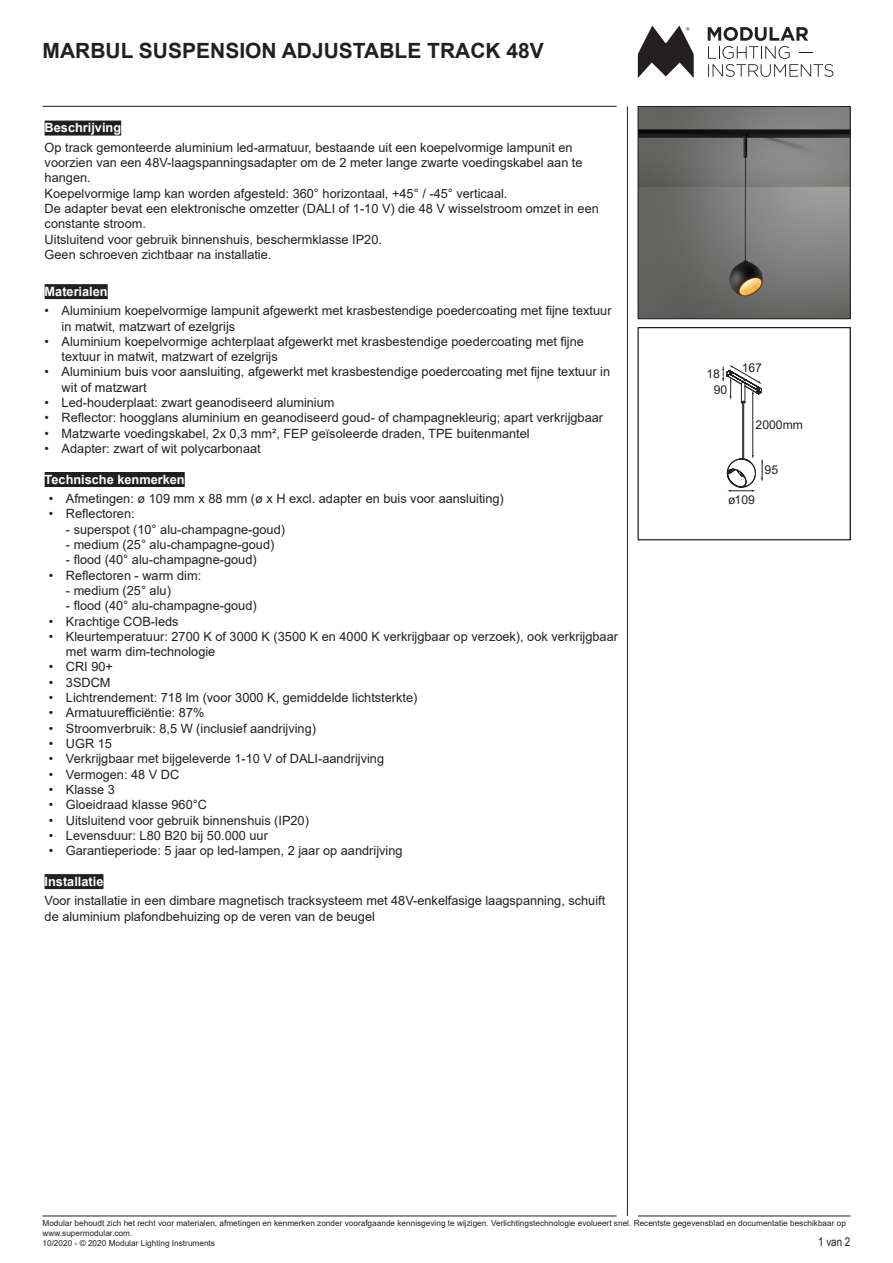
<style>
.page{position:relative;width:893px;height:1263px;background:#fff}
.page>*{position:absolute;margin:0;border:0;box-sizing:border-box;transform-origin:0 0}
.t1{font:700 21px "Arial";color:#231f20}
.t2{font:12.75px/15.3px "Arial";color:#231f20}
.t3{font:700 12.75px "Arial";color:#fff}
.t4{font:12.15px "Arial";color:#231f20}
.t5{font:12px "Arial Narrow";color:#231f20}
.t6{font:8.25px/9.9px "Arial";color:#231f20}
</style>
<div class="page">
<div style="left:45px;top:121px;width:76px;height:15px;background:#231f20"></div>
<div style="left:45px;top:284px;width:63px;height:15px;background:#231f20"></div>
<div style="left:45px;top:472px;width:140px;height:15px;background:#231f20"></div>
<div style="left:45px;top:874px;width:58px;height:15px;background:#231f20"></div>
<hr style="left:43px;top:106px;width:574px;height:1px;background:#231f20">
<hr style="left:627px;top:106px;width:1px;height:1110px;background:#231f20">
<hr style="left:638px;top:1216px;width:212px;height:1px;background:#231f20">
<hr style="left:43px;top:1216px;width:574px;height:1px;background:#231f20">
<svg style="left:708px;top:27px;width:125px;height:50px"></svg>
<svg style="left:638px;top:26px;width:56px;height:52px"></svg>
<img style="left:640px;top:108px;width:208px;height:209px">
<div style="left:638px;top:106px;width:212px;height:213px;border:1px solid #231f20"></div>
<hr style="left:752px;top:393px;width:1px;height:63px;background:#231f20">
<svg style="left:722px;top:365px;width:40px;height:41px"></svg>
<hr style="left:742px;top:402px;width:1px;height:57px;background:#231f20">
<hr style="left:743px;top:402px;width:1px;height:57px;background:#231f20">
<svg style="left:727px;top:455px;width:36px;height:37px"></svg>
<div style="left:638px;top:327px;width:212px;height:213px;border:1px solid #231f20"></div>
<p class="t1" style="left:43px;top:36px;width:503px">MARBUL SUSPENSION ADJUSTABLE TRACK 48V</p>
<p class="t3" style="left:45px;top:119px;width:78px">Beschrijving</p>
<p class="t2" style="left:45px;top:139px;width:539px">Op track gemonteerde aluminium led-armatuur, bestaande uit een koepelvormige lampunit en voorzien van een 48V-laagspanningsadapter om de 2 meter lange zwarte voedingskabel aan te hangen.</p>
<p class="t2" style="left:45px;top:185px;width:464px">Koepelvormige lamp kan worden afgesteld: 360° horizontaal, +45° / -45° verticaal.</p>
<p class="t2" style="left:45px;top:201px;width:556px">De adapter bevat een elektronische omzetter (DALI of 1-10 V) die 48 V wisselstroom omzet in een constante stroom.</p>
<p class="t2" style="left:45px;top:231px;width:339px">Uitsluitend voor gebruik binnenshuis, beschermklasse IP20.</p>
<p class="t2" style="left:45px;top:247px;width:228px">Geen schroeven zichtbaar na installatie.</p>
<p class="t3" style="left:45px;top:282px;width:65px">Materialen</p>
<p class="t2" style="left:62px;top:303px;width:551px;text-indent:-17px">• Aluminium koepelvormige lampunit afgewerkt met krasbestendige poedercoating met fijne textuur in matwit, matzwart of ezelgrijs</p>
<p class="t2" style="left:62px;top:334px;width:524px;text-indent:-17px">• Aluminium koepelvormige achterplaat afgewerkt met krasbestendige poedercoating met fijne textuur in matwit, matzwart of ezelgrijs</p>
<p class="t2" style="left:62px;top:364px;width:550px;text-indent:-17px">• Aluminium buis voor aansluiting, afgewerkt met krasbestendige poedercoating met fijne textuur in wit of matzwart</p>
<p class="t2" style="left:45px;top:395px;width:291px">• Led-houderplaat: zwart geanodiseerd aluminium</p>
<p class="t2" style="left:45px;top:410px;width:560px">• Reflector: hoogglans aluminium en geanodiseerd goud- of champagnekleurig; apart verkrijgbaar</p>
<p class="t2" style="left:45px;top:425px;width:486px">• Matzwarte voedingskabel, 2x 0,3 mm², FEP geïsoleerde draden, TPE buitenmantel</p>
<p class="t2" style="left:45px;top:441px;width:218px">• Adapter: zwart of wit polycarbonaat</p>
<p class="t3" style="left:45px;top:470px;width:142px">Technische kenmerken</p>
<p class="t2" style="left:49px;top:491px;width:456px">• Afmetingen: ø 109 mm x 88 mm (ø x H excl. adapter en buis voor aansluiting)</p>
<p class="t2" style="left:49px;top:506px;width:87px">• Reflectoren:</p>
<p class="t2" style="left:66px;top:521px;width:221px">- superspot (10° alu-champagne-goud)</p>
<p class="t2" style="left:66px;top:537px;width:210px">- medium (25° alu-champagne-goud)</p>
<p class="t2" style="left:66px;top:552px;width:192px">- flood (40° alu-champagne-goud)</p>
<p class="t2" style="left:49px;top:567px;width:154px">• Reflectoren - warm dim:</p>
<p class="t2" style="left:66px;top:583px;width:106px">- medium (25° alu)</p>
<p class="t2" style="left:66px;top:598px;width:192px">- flood (40° alu-champagne-goud)</p>
<p class="t2" style="left:49px;top:613px;width:131px">• Krachtige COB-leds</p>
<p class="t2" style="left:66px;top:629px;width:554px;text-indent:-17px">• Kleurtemperatuur: 2700 K of 3000 K (3500 K en 4000 K verkrijgbaar op verzoek), ook verkrijgbaar met warm dim-technologie</p>
<p class="t2" style="left:49px;top:659px;width:66px">• CRI 90+</p>
<p class="t2" style="left:49px;top:674px;width:63px">• 3SDCM</p>
<p class="t2" style="left:49px;top:690px;width:370px">• Lichtrendement: 718 lm (voor 3000 K, gemiddelde lichtsterkte)</p>
<p class="t2" style="left:49px;top:705px;width:157px">• Armatuurefficiëntie: 87%</p>
<p class="t2" style="left:49px;top:720px;width:269px">• Stroomverbruik: 8,5 W (inclusief aandrijving)</p>
<p class="t2" style="left:49px;top:736px;width:65px">• UGR 15</p>
<p class="t2" style="left:49px;top:751px;width:337px">• Verkrijgbaar met bijgeleverde 1-10 V of DALI-aandrijving</p>
<p class="t2" style="left:49px;top:766px;width:132px">• Vermogen: 48 V DC</p>
<p class="t2" style="left:49px;top:782px;width:67px">• Klasse 3</p>
<p class="t2" style="left:49px;top:797px;width:160px">• Gloeidraad klasse 960°C</p>
<p class="t2" style="left:49px;top:812px;width:262px">• Uitsluitend voor gebruik binnenshuis (IP20)</p>
<p class="t2" style="left:49px;top:827px;width:221px">• Levensduur: L80 B20 bij 50.000 uur</p>
<p class="t2" style="left:49px;top:843px;width:355px">• Garantieperiode: 5 jaar op led-lampen, 2 jaar op aandrijving</p>
<p class="t3" style="left:45px;top:872px;width:60px">Installatie</p>
<p class="t2" style="left:45px;top:893px;width:562px">Voor installatie in een dimbare magnetisch tracksysteem met 48V-enkelfasige laagspanning, schuift de aluminium plafondbehuizing op de veren van de beugel</p>
<p class="t4" style="left:706px;top:366px;width:15px">18</p>
<p class="t4" style="left:714px;top:381px;width:15px">90</p>
<p class="t4" style="left:742px;top:360px;width:22px">167</p>
<p class="t4" style="left:756px;top:416px;width:49px">2000mm</p>
<p class="t4" style="left:765px;top:461px;width:15px">95</p>
<p class="t4" style="left:728px;top:491px;width:28px">ø 109</p>
<p class="t6" style="left:43px;top:1218px;width:805px">Modular behoudt zich het recht voor materialen, afmetingen en kenmerken zonder voorafgaande kennisgeving te wijzigen. Verlichtingstechnologie evolueert snel. Recentste gegevensblad en documentatie beschikbaar op www.supermodular.com.</p>
<p class="t6" style="left:43px;top:1238px;width:174px">10/2020 - © 2020 Modular Lighting Instruments</p>
<p class="t5" style="left:818px;top:1233px;width:34px">1 van 2</p>
</div>
